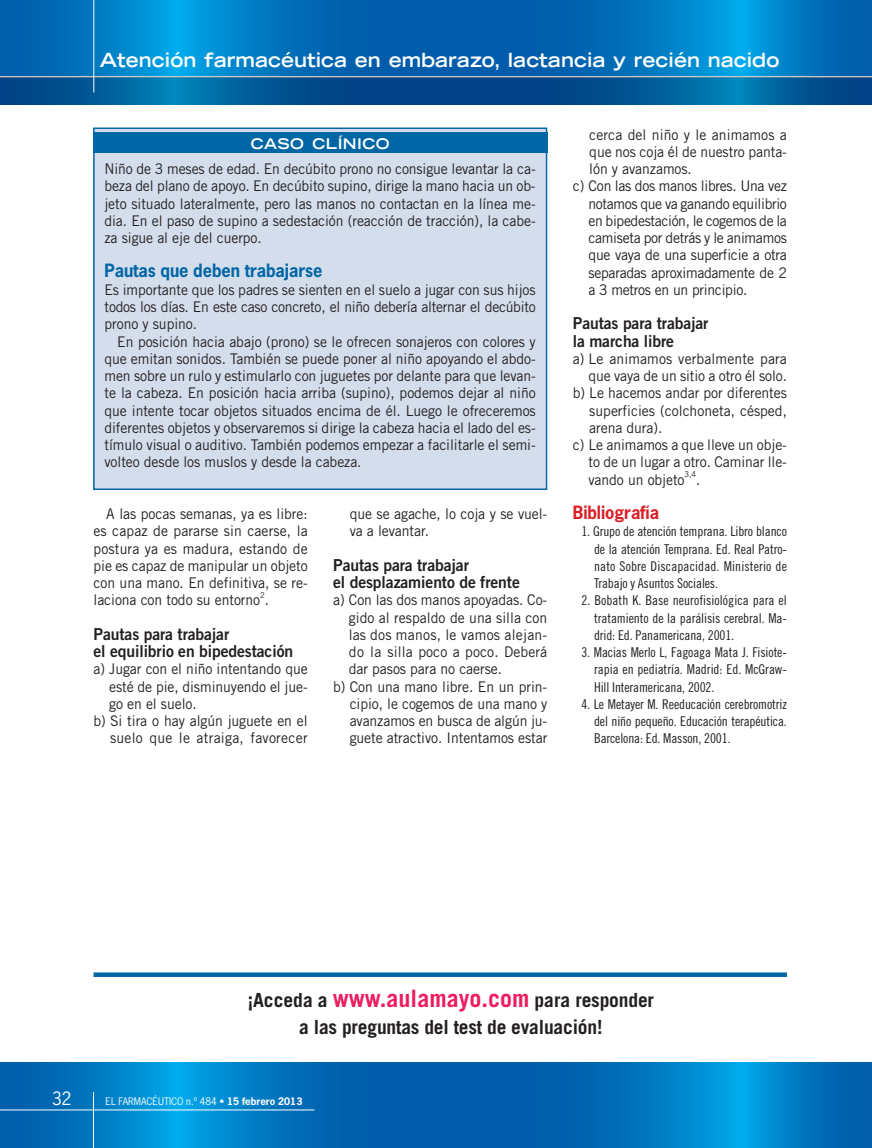
<style>
.page{position:relative;width:872px;height:1148px;background:#fff}
.page>*{position:absolute;margin:0;border:0;box-sizing:border-box;transform-origin:0 0}
.t1{font:700 19.5px/27px "Trade Gothic LT Std";letter-spacing:-.01em;color:#231f20;text-align:center}
.t2{font:700 expanded 19.5px "Trade Gothic LT Std";color:#fff}
.t3{font:700 17.25px "News Gothic Std";letter-spacing:-.005em;color:#0166a5;scale:.95 1}
.t4{font:700 17.25px "News Gothic Std";letter-spacing:-.005em;color:#da2128;scale:.95 1}
.t5{font:17.25px "News Gothic Std";color:#fff}
.t6{font:16.5px/17.2px "Trade Gothic LT Std Bd 2";letter-spacing:-.005em;color:#231f20;scale:.95 1}
.t7{font:14.7px/17.2px "Trade Gothic LT Std";letter-spacing:-.005em;color:#231f20;text-align:justify;scale:.95 1}
.t8{font:14.7px "Trade Gothic LT Std";letter-spacing:-.025em;color:#231f20;scale:.95 1}
.t9{font:14.7px "Trade Gothic LT Std";letter-spacing:.02em;color:#231f20;scale:.95 1}
.t10{font:700 expanded 14.7px "Trade Gothic LT Std";letter-spacing:.025em;color:#fff}
.t11{font:13.5px/17.2px "Trade Gothic LT Std Cn 18";letter-spacing:-.01em;color:#231f20;text-align:justify}
.t12{font:9.75px "News Gothic Std";color:#fff}
.t13{font:8.1px "Trade Gothic LT Std";color:#231f20;scale:.95 1}
.s1{font-size:24px;color:#ed1e60}
.s2{font-weight:700}
</style>
<div class="page">
<svg style="left:0;top:0;width:872px;height:76px;background:#0074bd"></svg>
<svg style="left:0;top:1063px;width:872px;height:85px;background:#0174bd"></svg>
<img style="left:0;top:76px;width:872px;height:28px">
<hr style="left:94px;top:0;width:1px;height:92px;background:#fff">
<hr style="left:0;top:77px;width:872px;height:1px;background:#fff">
<hr style="left:0;top:1110px;width:314px;height:1px;background:#fff">
<hr style="left:93px;top:1092px;width:1px;height:56px;background:#fff">
<div style="left:94px;top:972px;width:693px;height:5px;background:#0166a5"></div>
<div style="left:94px;top:128px;width:452px;height:361px;background:#d4ddec"></div>
<div style="left:93px;top:128px;width:454px;height:362px;border:2px solid #0166a5"></div>
<div style="left:93px;top:132px;width:454px;height:21px;background:#0166a5"></div>
<h1 class="t2" style="left:100px;top:50px;width:681px">Atención farmacéutica en embarazo, lactancia y recién nacido</h1>
<p class="t10" style="left:251px;top:136px;width:140px">CASO CLÍNICO</p>
<p class="t7" style="left:104px;top:162px;width:455px">Niño de 3 meses de edad. En decúbito prono no consigue levantar la ca&shy;beza del plano de apoyo. En decúbito supino, dirige la mano hacia un ob&shy;jeto situado lateralmente, pero las manos no contactan en la línea me&shy;dia. En el paso de supino a sedestación (reacción de tracción), la cabe&shy;za sigue al eje del cuerpo.</p>
<p class="t3" style="left:104px;top:263px;width:231px">Pautas que deben trabajarse</p>
<p class="t7" style="left:104px;top:283px;width:455px">Es importante que los padres se sienten en el suelo a jugar con sus hijos todos los días. En este caso concreto, el niño debería alternar el decúbito prono y supino.</p>
<p class="t7" style="left:104px;top:335px;width:455px;text-indent:13px">En posición hacia abajo (prono) se le ofrecen sonajeros con colores y que emitan sonidos. También se puede poner al niño apoyando el abdo&shy;men sobre un rulo y estimularlo con juguetes por delante para que levan&shy;te la cabeza. En posición hacia arriba (supino), podemos dejar al niño que intente tocar objetos situados encima de él. Luego le ofreceremos diferentes objetos y observaremos si dirige la cabeza hacia el lado del es&shy;tímulo visual o auditivo. También podemos empezar a facilitarle el semi&shy;volteo desde los muslos y desde la cabeza.</p>
<p class="t7" style="left:94px;top:507px;width:227px;text-indent:13px">A las pocas semanas, ya es libre: es capaz de pararse sin caerse, la postura ya es madura, estando de pie es capaz de manipular un objeto con una mano. En definitiva, se re&shy;laciona con todo su entorno .</p>
<p class="t13" style="left:260px;top:592px;width:6px">2</p>
<p class="t6" style="left:94px;top:627px;width:212px">Pautas para trabajar<br>el equilibrio en bipedestación</p>
<p class="t7" style="left:94px;top:662px;width:227px">a) Jugar con el niño intentando que</p>
<p class="t7" style="left:109px;top:680px;width:210px">esté de pie, disminuyendo el jue-</p>
<p class="t7" style="left:109px;top:697px;width:94px">go en el suelo.</p>
<p class="t7" style="left:94px;top:714px;width:227px">b) Si tira o hay algún juguete en el</p>
<p class="t9" style="left:110px;top:733px;width:209px">suelo que le atraiga, favorecer</p>
<p class="t7" style="left:350px;top:507px;width:209px">que se agache, lo coja y se vuel&shy;va a levantar.</p>
<p class="t6" style="left:333px;top:558px;width:198px">Pautas para trabajar<br>el desplazamiento de frente</p>
<p class="t7" style="left:333px;top:593px;width:227px">a) Con las dos manos apoyadas. Co-</p>
<p class="t7" style="left:349px;top:611px;width:210px">gido al respaldo de una silla con</p>
<p class="t9" style="left:349px;top:629px;width:210px">las dos manos, le vamos alejan-</p>
<p class="t7" style="left:349px;top:645px;width:210px">do la silla poco a poco. Deberá</p>
<p class="t7" style="left:349px;top:662px;width:163px">dar pasos para no caerse.</p>
<p class="t7" style="left:333px;top:680px;width:227px">b) Con una mano libre. En un prin-</p>
<p class="t7" style="left:349px;top:697px;width:210px">cipio, le cogemos de una mano y</p>
<p class="t7" style="left:349px;top:714px;width:209px">avanzamos en busca de algún ju-</p>
<p class="t7" style="left:349px;top:731px;width:210px">guete atractivo. Intentamos estar</p>
<p class="t7" style="left:589px;top:128px;width:209px">cerca del niño y le animamos a</p>
<p class="t7" style="left:589px;top:145px;width:209px">que nos coja él de nuestro panta-</p>
<p class="t7" style="left:589px;top:162px;width:109px">lón y avanzamos.</p>
<p class="t7" style="left:573px;top:179px;width:227px">c) Con las dos manos libres. Una vez</p>
<p class="t8" style="left:588px;top:198px;width:210px">notamos que va ganando equilibrio</p>
<p class="t8" style="left:588px;top:215px;width:210px">en bipedestación, le cogemos de la</p>
<p class="t7" style="left:588px;top:231px;width:210px">camiseta por detrás y le animamos</p>
<p class="t7" style="left:588px;top:248px;width:210px">que vaya de una superficie a otra</p>
<p class="t7" style="left:588px;top:266px;width:210px">separadas aproximadamente de 2</p>
<p class="t7" style="left:588px;top:283px;width:169px">a 3 metros en un principio.</p>
<p class="t6" style="left:573px;top:317px;width:144px">Pautas para trabajar la marcha libre</p>
<p class="t7" style="left:573px;top:352px;width:227px">a) Le animamos verbalmente para</p>
<p class="t7" style="left:588px;top:369px;width:210px">que vaya de un sitio a otro él solo.</p>
<p class="t7" style="left:573px;top:386px;width:227px">b) Le hacemos andar por diferentes</p>
<p class="t7" style="left:589px;top:404px;width:209px">superficies (colchoneta, césped,</p>
<p class="t7" style="left:589px;top:421px;width:78px">arena dura).</p>
<p class="t7" style="left:573px;top:438px;width:227px">c) Le animamos a que lleve un obje-</p>
<p class="t7" style="left:588px;top:455px;width:210px">to de un lugar a otro. Caminar lle-</p>
<p class="t7" style="left:588px;top:473px;width:103px">vando un objeto</p>
<p class="t13" style="left:684px;top:471px;width:14px">3,4</p>
<p class="t7" style="left:696px;top:473px;width:6px">.</p>
<p class="t4" style="left:573px;top:505px;width:92px">Bibliografía</p>
<p class="t11" style="left:594px;top:525px;width:194px;text-indent:-13px">1. Grupo de atención temprana. Libro blanco de la atención Temprana. Ed. Real Patro&shy;nato Sobre Discapacidad. Ministerio de Trabajo y Asuntos Sociales.</p>
<p class="t11" style="left:594px;top:594px;width:194px;text-indent:-13px">2. Bobath K. Base neurofisiológica para el tratamiento de la parálisis cerebral. Ma&shy;drid: Ed. Panamericana, 2001.</p>
<p class="t11" style="left:594px;top:645px;width:194px;text-indent:-13px">3. Macias Merlo L, Fagoaga Mata J. Fisiote&shy;rapia en pediatría. Madrid: Ed. McGraw-Hill Interamericana, 2002.</p>
<p class="t11" style="left:594px;top:697px;width:194px;text-indent:-13px">4. Le Metayer M. Reeducación cerebromotriz del niño pequeño. Educación terapéutica.<br>Barcelona: Ed. Masson, 2001.</p>
<h1 class="t1" style="left:248px;top:989px;width:408px">¡Acceda a <span class="s1">www.aulamayo.com</span> para responder a las preguntas del test de evaluación!</h1>
<p class="t5" style="left:52px;top:1091px;width:21px">32</p>
<p class="t12" style="left:106px;top:1097px;width:198px">EL FARMACÉUTICO n.º 484 • <span class="s2">15 febrero 2013</span></p>
</div>
